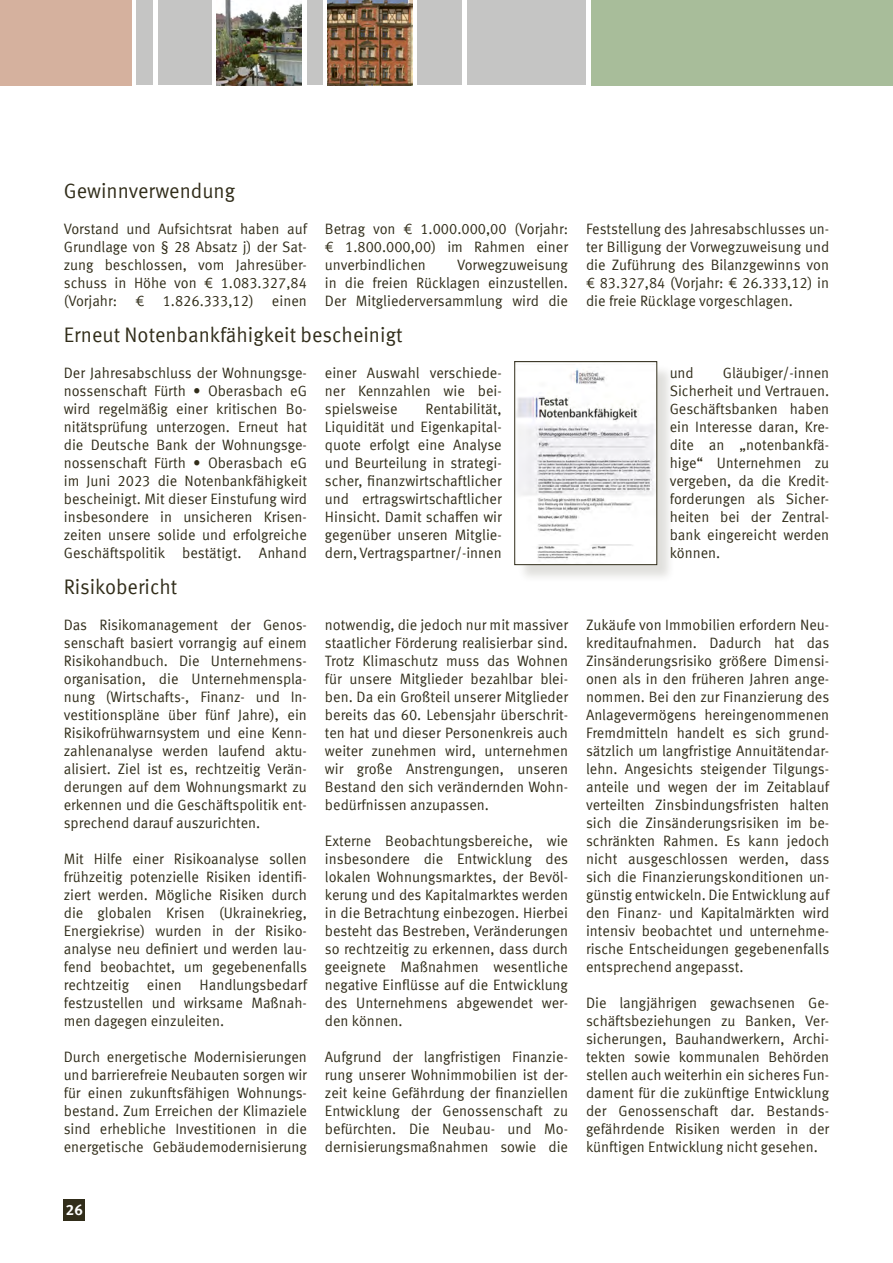
<style>
.page{position:relative;width:893px;height:1263px;background:#fff}
.page>*{position:absolute;margin:0;border:0;box-sizing:border-box;transform-origin:0 0}
.t1{font:21px "Meta Offc Norm";color:#312d1a;scale:.96 1}
.t2{font:15px/18px "Meta Offc Norm";color:#312d1a;text-align:justify;scale:.96 1}
.t3{font:700 15px "Meta Offc";color:#fff}
</style>
<div class="page">
<div style="left:0;top:0;width:893px;height:85px;background:#c5c5c4"></div>
<div style="left:64px;top:1199px;width:21px;height:21px;background:#312d1a"></div>
<div style="left:591px;top:0;width:302px;height:85px;background:#a8bd9a"></div>
<hr style="left:323px;top:0;width:4px;height:85px;background:#fff">
<hr style="left:132px;top:0;width:4px;height:85px;background:#fff">
<hr style="left:153px;top:0;width:4px;height:85px;background:#fff">
<svg style="left:213px;top:0;width:4px;height:85px"></svg>
<hr style="left:302px;top:0;width:4px;height:85px;background:#fff">
<div style="left:412px;top:0;width:5px;height:85px;background:#fff"></div>
<div style="left:462px;top:0;width:5px;height:85px;background:#fff"></div>
<hr style="left:587px;top:0;width:4px;height:85px;background:#fff">
<img style="left:217px;top:0;width:85px;height:85px">
<img style="left:327px;top:0;width:85px;height:85px">
<div style="left:0;top:0;width:132px;height:85px;background:#d5b19e"></div>
<div style="left:517px;top:364px;width:158px;height:219px;background:#312d1a;opacity:.15"></div>
<img style="left:516px;top:364px;width:139px;height:199px">
<div style="left:514px;top:361px;width:143px;height:204px;border:1px solid #312d1a"></div>
<h1 class="t1" style="left:64px;top:179px;width:180px">Gewinnverwendung</h1>
<p class="t2" style="left:64px;top:220px;width:255px">Vorstand und Aufsichtsrat haben auf Grundlage von § 28 Absatz j) der Sat&shy;zung beschlossen, vom Jahresüber&shy;schuss in Höhe von € 1.083.327,84 (Vorjahr: € 1.826.333,12) einen</p>
<p class="t2" style="left:325px;top:220px;width:255px">Betrag von € 1.000.000,00 (Vorjahr: € 1.800.000,00) im Rahmen einer unverbindlichen</p>
<p class="t2" style="left:325px;top:256px;width:255px;text-indent:132px">Vorwegzuweisung in die freien Rücklagen einzustellen.<br>Der Mitgliederversammlung wird die</p>
<h1 class="t1" style="left:64px;top:323px;width:354px">Erneut Notenbankfähigkeit bescheinigt</h1>
<p class="t2" style="left:64px;top:364px;width:255px">Der Jahresabschluss der Wohnungsge&shy;nossenschaft Fürth • Oberasbach eG wird regelmäßig einer kritischen Bo&shy;nitätsprüfung unterzogen. Erneut hat die Deutsche Bank der Wohnungsge&shy;nossenschaft Fürth • Oberasbach eG im Juni 2023 die Notenbankfähigkeit bescheinigt. Mit dieser Einstufung wird insbesondere in unsicheren Krisen&shy;zeiten unsere solide und erfolgreiche Geschäftspolitik bestätigt. Anhand</p>
<p class="t2" style="left:325px;top:364px;width:186px">einer Auswahl verschiede&shy;ner Kennzahlen wie bei&shy;spielsweise</p>
<p class="t2" style="left:325px;top:400px;width:186px;text-indent:101px">Rentabilität, Liquidität und Eigenkapital&shy;quote erfolgt eine Analyse und Beurteilung in strategi&shy;scher, finanzwirtschaftlicher und ertragswirtschaftlicher Hinsicht. Damit schaffen wir gegenüber unseren Mitglie&shy;dern, Vertragspartner/-innen</p>
<h1 class="t1" style="left:64px;top:575px;width:120px">Risikobericht</h1>
<p class="t2" style="left:64px;top:616px;width:255px">Das Risikomanagement der Genos&shy;senschaft basiert vorrangig auf einem Risikohandbuch. Die Unternehmens&shy;organisation, die Unternehmenspla&shy;nung (Wirtschafts-, Finanz- und In&shy;vestitionspläne über fünf Jahre), ein Risikofrühwarnsystem und eine Kenn&shy;zahlenanalyse werden laufend aktu&shy;alisiert. Ziel ist es, rechtzeitig Verän&shy;derungen auf dem Wohnungsmarkt zu erkennen und die Geschäftspolitik ent&shy;sprechend darauf auszurichten.</p>
<p class="t2" style="left:64px;top:850px;width:255px">Mit Hilfe einer Risikoanalyse sollen frühzeitig potenzielle Risiken identifi&shy;ziert werden. Mögliche Risiken durch die globalen Krisen (Ukrainekrieg, Energiekrise) wurden in der Risiko&shy;analyse neu definiert und werden lau&shy;fend beobachtet, um gegebenenfalls rechtzeitig einen Handlungsbedarf festzustellen und wirksame Maßnah&shy;men dagegen einzuleiten.</p>
<p class="t2" style="left:64px;top:1048px;width:255px">Durch energetische Modernisierungen und barrierefreie Neubauten sorgen wir für einen zukunftsfähigen Wohnungs&shy;bestand. Zum Erreichen der Klimaziele sind erhebliche Investitionen in die energetische Gebäudemodernisierung</p>
<p class="t2" style="left:325px;top:616px;width:255px">notwendig, die jedoch nur mit massiver staatlicher Förderung realisierbar sind.<br>Trotz Klimaschutz muss das Wohnen für unsere Mitglieder bezahlbar blei&shy;ben. Da ein Großteil unserer Mitglieder bereits das 60. Lebensjahr überschrit&shy;ten hat und dieser Personenkreis auch weiter zunehmen wird, unternehmen wir große Anstrengungen, unseren Bestand den sich verändernden Wohn&shy;bedürfnissen anzupassen.</p>
<p class="t2" style="left:325px;top:832px;width:255px">Externe Beobachtungsbereiche, wie insbesondere die Entwicklung des lokalen Wohnungsmarktes, der Bevöl&shy;kerung und des Kapitalmarktes werden in die Betrachtung einbezogen. Hierbei besteht das Bestreben, Veränderungen so rechtzeitig zu erkennen, dass durch geeignete Maßnahmen wesentliche negative Einflüsse auf die Entwicklung des Unternehmens abgewendet wer&shy;den können.</p>
<p class="t2" style="left:325px;top:1048px;width:255px">Aufgrund der langfristigen Finanzie&shy;rung unserer Wohnimmobilien ist der&shy;zeit keine Gefährdung der finanziellen Entwicklung der Genossenschaft zu befürchten. Die Neubau- und Mo&shy;dernisierungsmaßnahmen sowie die</p>
<p class="t2" style="left:586px;top:220px;width:255px">Feststellung des Jahresabschlusses un&shy;ter Billigung der Vorwegzuweisung und die Zuführung des Bilanzgewinns von € 83.327,84 (Vorjahr: € 26.333,12) in die freie Rücklage vorgeschlagen.</p>
<p class="t2" style="left:670px;top:364px;width:168px;text-indent:53px">Gläubiger/-innen Sicherheit und Vertrauen.<br>Geschäftsbanken haben ein Interesse daran, Kre&shy;dite an „notenbankfä&shy;hige“ Unternehmen zu vergeben, da die Kredit&shy;forderungen als Sicher&shy;heiten bei der Zentral&shy;bank eingereicht werden können.</p>
<p class="t2" style="left:670px;top:364px;width:27px">und</p>
<p class="t2" style="left:586px;top:616px;width:255px">Zukäufe von Immobilien erfordern Neu&shy;kreditaufnahmen. Dadurch hat das Zinsänderungsrisiko größere Dimensi&shy;onen als in den früheren Jahren ange&shy;nommen. Bei den zur Finanzierung des Anlagevermögens hereingenommenen Fremdmitteln handelt es sich grund&shy;sätzlich um langfristige Annuitätendar&shy;lehn. Angesichts steigender Tilgungs&shy;anteile und wegen der im Zeitablauf verteilten Zinsbindungsfristen halten sich die Zinsänderungsrisiken im be&shy;schränkten Rahmen. Es kann jedoch nicht ausgeschlossen werden, dass sich die Finanzierungskonditionen un&shy;günstig entwickeln. Die Entwicklung auf den Finanz- und Kapitalmärkten wird intensiv beobachtet und unternehme&shy;rische Entscheidungen gegebenenfalls entsprechend angepasst.</p>
<p class="t2" style="left:586px;top:994px;width:255px">Die langjährigen gewachsenen Ge&shy;schäftsbeziehungen zu Banken, Ver&shy;sicherungen, Bauhandwerkern, Archi&shy;tekten sowie kommunalen Behörden stellen auch weiterhin ein sicheres Fun&shy;dament für die zukünftige Entwicklung der Genossenschaft dar. Bestands&shy;gefährdende Risiken werden in der künftigen Entwicklung nicht gesehen.</p>
<p class="t3" style="left:66px;top:1201px;width:19px">26</p>
</div>
